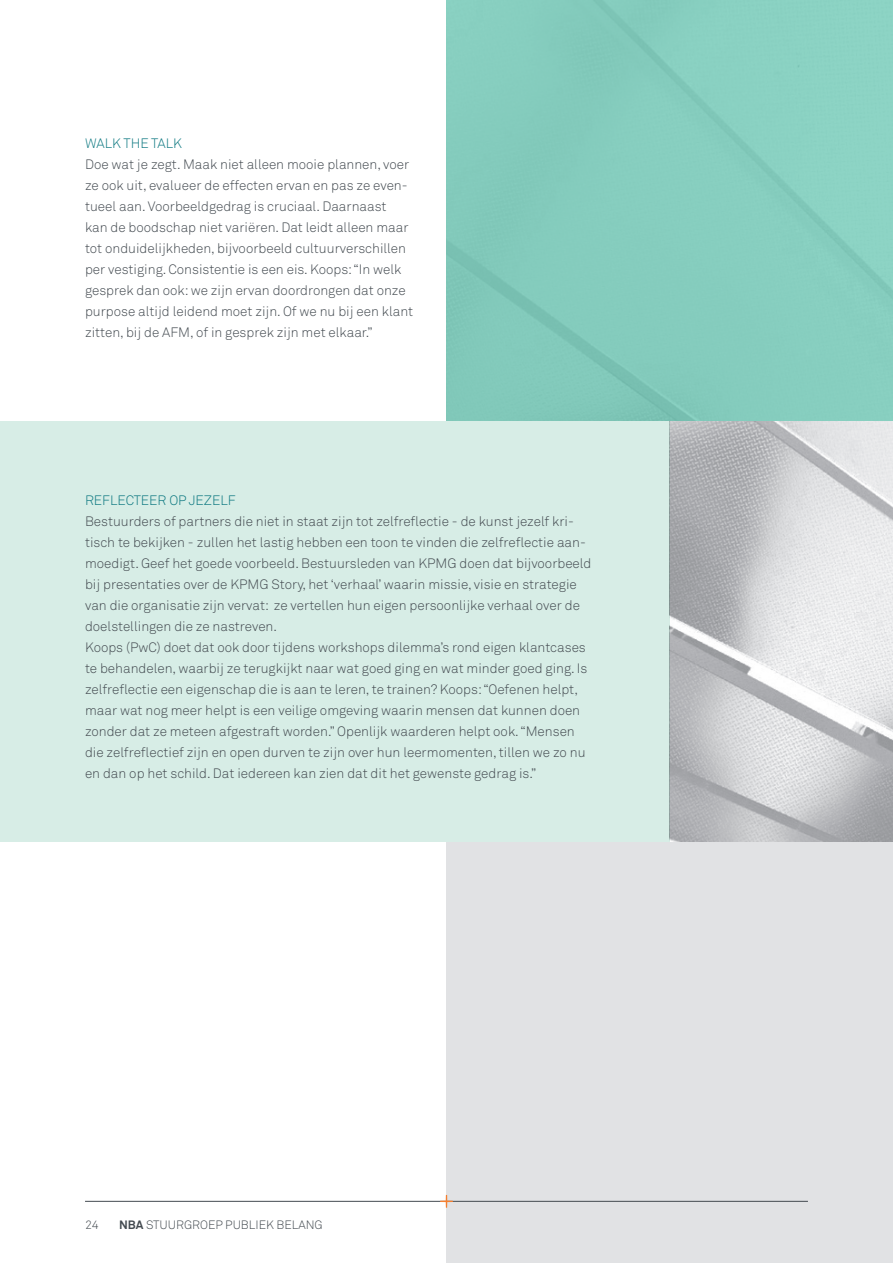
<style>
.page{position:relative;width:893px;height:1263px;background:#fff}
.page>*{position:absolute;margin:0;border:0;box-sizing:border-box;transform-origin:0 0}
.t1{font:13.5px/21px "Akkurat Light Pro";color:#434a50}
.t2{font:13.5px "Akkurat Light Pro";color:#09767f}
.t3{font:12px "Akkurat Light Pro";color:#434a50}
.s1{font-family:"Akkurat Pro";font-weight:700}
</style>
<div class="page">
<img style="left:670px;top:421px;width:222px;height:421px">
<hr style="left:892px;top:421px;width:1px;height:421px;background:#f2f3f4">
<div style="left:446px;top:842px;width:447px;height:421px;background:#e1e2e4"></div>
<div style="left:0;top:421px;width:670px;height:421px;background:#d7ede6"></div>
<div style="left:446px;top:0;width:447px;height:421px;background:#85cdbe"></div>
<hr style="left:85px;top:1201px;width:723px;height:1px;background:#434a50">
<svg style="left:440px;top:1195px;width:13px;height:13px"></svg>
<p class="t2" style="left:85px;top:135px;width:98px">WALK THE TALK</p>
<p class="t1" style="left:85px;top:154px;width:330px">Doe wat je zegt. Maak niet alleen mooie plannen, voer ze ook uit, evalueer de effecten ervan en pas ze even&shy;tueel aan. Voorbeeldgedrag is cruciaal. Daarnaast<br>kan de boodschap niet variëren. Dat leidt alleen maar tot onduidelijkheden, bijvoorbeeld cultuurverschillen per vestiging. Consistentie is een eis. Koops: “In welk gesprek dan ook: we zijn ervan doordrongen dat onze purpose altijd leidend moet zijn. Of we nu bij een klant zitten, bij de AFM, of in gesprek zijn met elkaar.”</p>
<p class="t2" style="left:85px;top:492px;width:152px">REFLECTEER OP JEZELF</p>
<p class="t1" style="left:85px;top:511px;width:508px">Bestuurders of partners die niet in staat zijn tot zelfreflectie - de kunst jezelf kri&shy;tisch te bekijken - zullen het lastig hebben een toon te vinden die zelfreflectie aan&shy;moedigt. Geef het goede voorbeeld. Bestuursleden van KPMG doen dat bijvoorbeeld bij presentaties over de KPMG Story, het ‘verhaal’ waarin missie, visie en strategie van die organisatie zijn vervat: ze vertellen hun eigen persoonlijke verhaal over de doelstellingen die ze nastreven.</p>
<p class="t1" style="left:85px;top:637px;width:504px">Koops (PwC) doet dat ook door tijdens workshops dilemma’s rond eigen klantcases te behandelen, waarbij ze terugkijkt naar wat goed ging en wat minder goed ging. Is zelfreflectie een eigenschap die is aan te leren, te trainen? Koops: “Oefenen helpt, maar wat nog meer helpt is een veilige omgeving waarin mensen dat kunnen doen zonder dat ze meteen afgestraft worden.” Openlijk waarderen helpt ook. “Mensen die zelfreflectief zijn en open durven te zijn over hun leermomenten, tillen we zo nu en dan op het schild. Dat iedereen kan zien dat dit het gewenste gedrag is.”</p>
<p class="t3" style="left:85px;top:1217px;width:15px">24</p>
<p class="t3" style="left:119px;top:1217px;width:205px"><span class="s1">NBA</span> STUURGROEP PUBLIEK BELANG</p>
</div>
